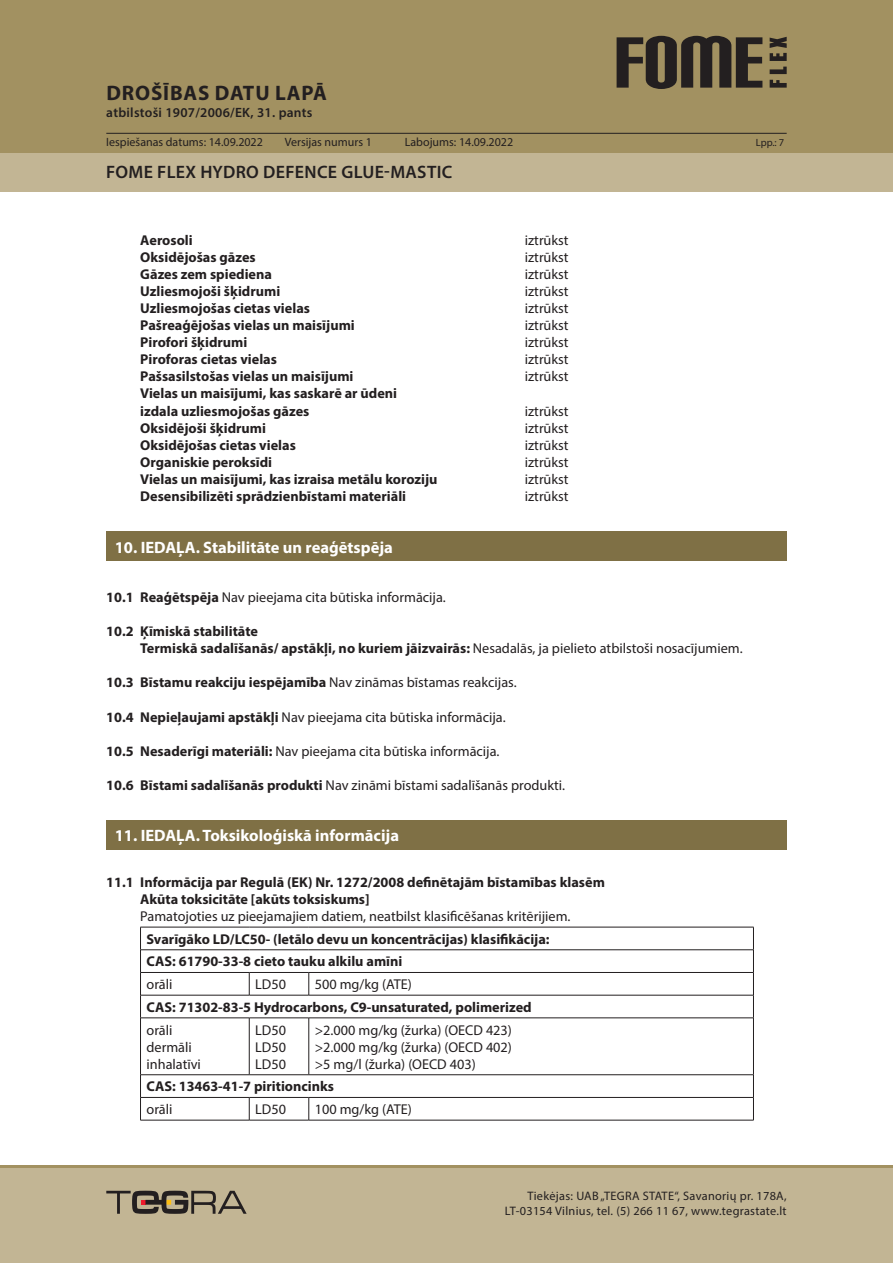
<style>
.page{position:relative;width:893px;height:1263px;background:#fff}
.page>*{position:absolute;margin:0;border:0;box-sizing:border-box;transform-origin:0 0}
.t1{font:700 21px "Myriad Pro";letter-spacing:.04em;color:#231f20}
.t2{font:600 18px "Myriad Pro";letter-spacing:.02em;color:#231f20}
.Skyrius_baltas{font:700 16.5px "Myriad Pro";color:#fff}
._1_1_skyrius_Boldas{font:700 14.25px "Myriad Pro";color:#231f20}
._1_1_skyrius_Boldas-2{font:14.25px "Myriad Pro";color:#231f20}
.Tekstas_paprastas{font:14.25px "Myriad Pro";color:#231f20}
.Tekstas_paprastas-2{font:700 14.25px "Myriad Pro";color:#231f20}
.Tekstas_lentelės_bol{font:700 14.25px "Myriad Pro";color:#231f20}
.t3{font:600 13.5px "Myriad Pro";letter-spacing:.02em;color:#231f20}
.t4{font:12.3px/14.7px "Myriad Pro";letter-spacing:.025em;color:#231f20;text-align:right}
.t5{font:12px "Myriad Pro";color:#231f20}
.t6{font:10.5px "Myriad Pro";color:#231f20}
.s1{font-weight:700}
.s2{font-weight:400}
</style>
<div class="page">
<div style="left:0;top:0;width:893px;height:191px;background:#a29161"></div>
<div style="left:0;top:153px;width:893px;height:38px;background:#c2b594"></div>
<div style="left:0;top:1165px;width:893px;height:98px;background:#c2b594"></div>
<hr style="left:0;top:1165px;width:893px;height:2px;background:#a29161">
<svg style="left:770px;top:80px;width:17px;height:8px"></svg>
<svg style="left:770px;top:67px;width:17px;height:7px"></svg>
<svg style="left:770px;top:37px;width:17px;height:24px"></svg>
<svg style="left:617px;top:36px;width:145px;height:53px"></svg>
<svg style="left:106px;top:1191px;width:141px;height:23px"></svg>
<hr style="left:106px;top:133px;width:681px;height:1px;background:#231f20">
<div style="left:106px;top:531px;width:681px;height:30px;background:#7f7045"></div>
<div style="left:106px;top:820px;width:681px;height:29px;background:#7f7045"></div>
<hr style="left:140px;top:927px;width:109px;height:1px;background:#231f20">
<hr style="left:249px;top:927px;width:60px;height:1px;background:#231f20">
<hr style="left:309px;top:927px;width:445px;height:1px;background:#231f20">
<hr style="left:140px;top:949px;width:109px;height:1px;background:#231f20">
<hr style="left:249px;top:949px;width:60px;height:1px;background:#231f20">
<hr style="left:309px;top:949px;width:445px;height:1px;background:#231f20">
<hr style="left:140px;top:972px;width:109px;height:1px;background:#231f20">
<hr style="left:249px;top:972px;width:60px;height:1px;background:#231f20">
<svg style="left:249px;top:973px;width:1px;height:22px"></svg>
<hr style="left:309px;top:972px;width:445px;height:1px;background:#231f20">
<svg style="left:309px;top:973px;width:1px;height:22px"></svg>
<hr style="left:140px;top:995px;width:109px;height:1px;background:#231f20">
<svg style="left:140px;top:927px;width:1px;height:90px"></svg>
<hr style="left:249px;top:995px;width:60px;height:1px;background:#231f20">
<hr style="left:309px;top:995px;width:445px;height:1px;background:#231f20">
<svg style="left:753px;top:927px;width:1px;height:90px"></svg>
<hr style="left:140px;top:1017px;width:109px;height:1px;background:#231f20">
<hr style="left:140px;top:1018px;width:1px;height:56px;background:#231f20">
<hr style="left:249px;top:1017px;width:60px;height:1px;background:#231f20">
<hr style="left:249px;top:1018px;width:1px;height:56px;background:#231f20">
<hr style="left:309px;top:1017px;width:445px;height:1px;background:#231f20">
<hr style="left:309px;top:1018px;width:1px;height:56px;background:#231f20">
<hr style="left:753px;top:1018px;width:1px;height:56px;background:#231f20">
<hr style="left:140px;top:1074px;width:109px;height:1px;background:#231f20">
<hr style="left:249px;top:1074px;width:60px;height:1px;background:#231f20">
<hr style="left:309px;top:1074px;width:445px;height:1px;background:#231f20">
<hr style="left:140px;top:1097px;width:109px;height:1px;background:#231f20">
<svg style="left:140px;top:1075px;width:1px;height:45px"></svg>
<hr style="left:249px;top:1097px;width:60px;height:1px;background:#231f20">
<svg style="left:249px;top:1097px;width:1px;height:23px"></svg>
<hr style="left:309px;top:1097px;width:445px;height:1px;background:#231f20">
<svg style="left:309px;top:1098px;width:1px;height:22px"></svg>
<svg style="left:753px;top:1075px;width:1px;height:45px"></svg>
<hr style="left:140px;top:1120px;width:109px;height:1px;background:#231f20">
<hr style="left:249px;top:1120px;width:60px;height:1px;background:#231f20">
<hr style="left:309px;top:1120px;width:445px;height:1px;background:#231f20">
<h1 class="t1" style="left:107px;top:80px;width:222px">DROŠĪBAS DATU LAPĀ</h1>
<p class="t3" style="left:106px;top:104px;width:208px">atbilstoši 1907/2006/EK, 31. pants</p>
<p class="t5" style="left:106px;top:134px;width:158px">Iespiešanas datums: 14.09.2022</p>
<p class="t5" style="left:285px;top:134px;width:89px">Versijas numurs 1</p>
<p class="t5" style="left:405px;top:134px;width:110px">Labojums: 14.09.2022</p>
<p class="t6" style="left:756px;top:136px;width:30px">Lpp.: 7</p>
<p class="t2" style="left:106px;top:160px;width:348px">FOME FLEX HYDRO DEFENCE GLUE-MASTIC</p>
<p class="_1_1_skyrius_Boldas" style="left:140px;top:230px;width:54px">Aerosoli</p>
<p class="_1_1_skyrius_Boldas-2" style="left:525px;top:231px;width:45px">iztrūkst</p>
<p class="_1_1_skyrius_Boldas" style="left:140px;top:248px;width:117px">Oksidējošas gāzes</p>
<p class="_1_1_skyrius_Boldas-2" style="left:525px;top:248px;width:45px">iztrūkst</p>
<p class="_1_1_skyrius_Boldas" style="left:140px;top:265px;width:133px">Gāzes zem spiediena</p>
<p class="_1_1_skyrius_Boldas-2" style="left:525px;top:265px;width:45px">iztrūkst</p>
<p class="_1_1_skyrius_Boldas" style="left:140px;top:282px;width:141px">Uzliesmojoši šķidrumi</p>
<p class="_1_1_skyrius_Boldas-2" style="left:525px;top:282px;width:45px">iztrūkst</p>
<p class="_1_1_skyrius_Boldas" style="left:140px;top:299px;width:171px">Uzliesmojošas cietas vielas</p>
<p class="_1_1_skyrius_Boldas-2" style="left:525px;top:299px;width:45px">iztrūkst</p>
<p class="_1_1_skyrius_Boldas" style="left:140px;top:316px;width:216px">Pašreaģējošas vielas un maisījumi</p>
<p class="_1_1_skyrius_Boldas-2" style="left:525px;top:316px;width:45px">iztrūkst</p>
<p class="_1_1_skyrius_Boldas" style="left:140px;top:333px;width:109px">Pirofori šķidrumi</p>
<p class="_1_1_skyrius_Boldas-2" style="left:525px;top:334px;width:45px">iztrūkst</p>
<p class="_1_1_skyrius_Boldas" style="left:140px;top:350px;width:138px">Piroforas cietas vielas</p>
<p class="_1_1_skyrius_Boldas-2" style="left:525px;top:351px;width:45px">iztrūkst</p>
<p class="_1_1_skyrius_Boldas" style="left:140px;top:367px;width:215px">Pašsasilstošas vielas un maisījumi</p>
<p class="_1_1_skyrius_Boldas-2" style="left:525px;top:368px;width:45px">iztrūkst</p>
<p class="_1_1_skyrius_Boldas" style="left:140px;top:384px;width:258px">Vielas un maisījumi, kas saskarē ar ūdeni</p>
<p class="_1_1_skyrius_Boldas" style="left:140px;top:401px;width:171px">izdala uzliesmojošas gāzes</p>
<p class="_1_1_skyrius_Boldas-2" style="left:525px;top:402px;width:45px">iztrūkst</p>
<p class="_1_1_skyrius_Boldas" style="left:140px;top:419px;width:127px">Oksidējoši šķidrumi</p>
<p class="_1_1_skyrius_Boldas-2" style="left:525px;top:419px;width:45px">iztrūkst</p>
<p class="_1_1_skyrius_Boldas" style="left:140px;top:436px;width:157px">Oksidējošas cietas vielas</p>
<p class="_1_1_skyrius_Boldas-2" style="left:525px;top:436px;width:45px">iztrūkst</p>
<p class="_1_1_skyrius_Boldas" style="left:140px;top:453px;width:133px">Organiskie peroksīdi</p>
<p class="_1_1_skyrius_Boldas-2" style="left:525px;top:453px;width:45px">iztrūkst</p>
<p class="_1_1_skyrius_Boldas" style="left:140px;top:470px;width:299px">Vielas un maisījumi, kas izraisa metālu koroziju</p>
<p class="_1_1_skyrius_Boldas-2" style="left:525px;top:470px;width:45px">iztrūkst</p>
<p class="_1_1_skyrius_Boldas" style="left:140px;top:487px;width:267px">Desensibilizēti sprādzienbīstami materiāli</p>
<p class="_1_1_skyrius_Boldas-2" style="left:525px;top:487px;width:45px">iztrūkst</p>
<p class="Skyrius_baltas" style="left:115px;top:536px;width:280px">10. IEDAĻA. Stabilitāte un reaģētspēja</p>
<p class="_1_1_skyrius_Boldas-2" style="left:106px;top:588px;width:341px"><span class="s1">10.1 Reaģētspēja</span> Nav pieejama cita būtiska informācija.</p>
<p class="_1_1_skyrius_Boldas" style="left:106px;top:622px;width:153px">10.2 Ķīmiskā stabilitāte</p>
<p class="_1_1_skyrius_Boldas" style="left:140px;top:639px;width:604px">Termiskā sadalīšanās/ apstākļi, no kuriem jāizvairās: <span class="s2">Nesadalās, ja pielieto atbilstoši nosacījumiem.</span></p>
<p class="_1_1_skyrius_Boldas" style="left:106px;top:673px;width:412px">10.3 Bīstamu reakciju iespējamība <span class="s2">Nav zināmas bīstamas reakcijas.</span></p>
<p class="_1_1_skyrius_Boldas-2" style="left:106px;top:708px;width:401px"><span class="s1">10.4 Nepieļaujami apstākļi</span> Nav pieejama cita būtiska informācija.</p>
<p class="_1_1_skyrius_Boldas-2" style="left:106px;top:742px;width:395px"><span class="s1">10.5 Nesaderīgi materiāli:</span> Nav pieejama cita būtiska informācija.</p>
<p class="_1_1_skyrius_Boldas-2" style="left:106px;top:776px;width:460px"><span class="s1">10.6 Bīstami sadalīšanās produkti</span> Nav zināmi bīstami sadalīšanās produkti.</p>
<p class="Skyrius_baltas" style="left:115px;top:824px;width:286px">11. IEDAĻA. Toksikoloģiskā informācija</p>
<p class="_1_1_skyrius_Boldas" style="left:106px;top:873px;width:500px">11.1 Informācija par Regulā (EK) Nr. 1272/2008 definētajām bīstamības klasēm</p>
<p class="_1_1_skyrius_Boldas" style="left:140px;top:890px;width:231px">Akūta toksicitāte [akūts toksiskums]</p>
<p class="Tekstas_paprastas" style="left:140px;top:907px;width:432px">Pamatojoties uz pieejamajiem datiem, neatbilst klasificēšanas kritērijiem.</p>
<p class="Tekstas_paprastas-2" style="left:147px;top:930px;width:405px">Svarīgāko LD/LC50- (letālo devu un koncentrācijas) klasifikācija:</p>
<p class="Tekstas_paprastas-2" style="left:147px;top:952px;width:257px">CAS: 61790-33-8 cieto tauku alkilu amīni</p>
<p class="Tekstas_paprastas" style="left:147px;top:975px;width:27px">orāli</p>
<p class="Tekstas_paprastas" style="left:255px;top:975px;width:32px">LD50</p>
<p class="Tekstas_paprastas" style="left:315px;top:975px;width:99px">500 mg/kg (ATE)</p>
<p class="Tekstas_lentelės_bol" style="left:147px;top:998px;width:387px">CAS: 71302-83-5 Hydrocarbons, C9-unsaturated, polimerized</p>
<p class="Tekstas_paprastas" style="left:147px;top:1021px;width:27px">orāli</p>
<p class="Tekstas_paprastas" style="left:147px;top:1038px;width:47px">dermāli</p>
<p class="Tekstas_paprastas" style="left:147px;top:1055px;width:56px">inhalatīvi</p>
<p class="Tekstas_paprastas" style="left:315px;top:1021px;width:199px">&gt;2.000 mg/kg (žurka) (OECD 423)</p>
<p class="Tekstas_paprastas" style="left:315px;top:1038px;width:199px">&gt;2.000 mg/kg (žurka) (OECD 402)</p>
<p class="Tekstas_paprastas" style="left:315px;top:1055px;width:162px">&gt;5 mg/l (žurka) (OECD 403)</p>
<p class="Tekstas_paprastas-2" style="left:147px;top:1077px;width:189px">CAS: 13463-41-7 piritioncinks</p>
<p class="Tekstas_paprastas" style="left:147px;top:1100px;width:27px">orāli</p>
<p class="Tekstas_paprastas" style="left:255px;top:1100px;width:32px">LD50</p>
<p class="Tekstas_paprastas" style="left:315px;top:1100px;width:99px">100 mg/kg (ATE)</p>
<p class="Tekstas_paprastas" style="left:255px;top:1021px;width:32px">LD50</p>
<p class="Tekstas_paprastas" style="left:255px;top:1038px;width:32px">LD50</p>
<p class="Tekstas_paprastas" style="left:255px;top:1055px;width:32px">LD50</p>
<p class="t4" style="left:505px;top:1188px;width:283px">Tiekėjas: UAB „TEGRA STATE“, Savanorių pr. 178A,<br>LT-03154 Vilnius, tel. (5) 266 11 67, www.tegrastate.lt</p>
</div>
